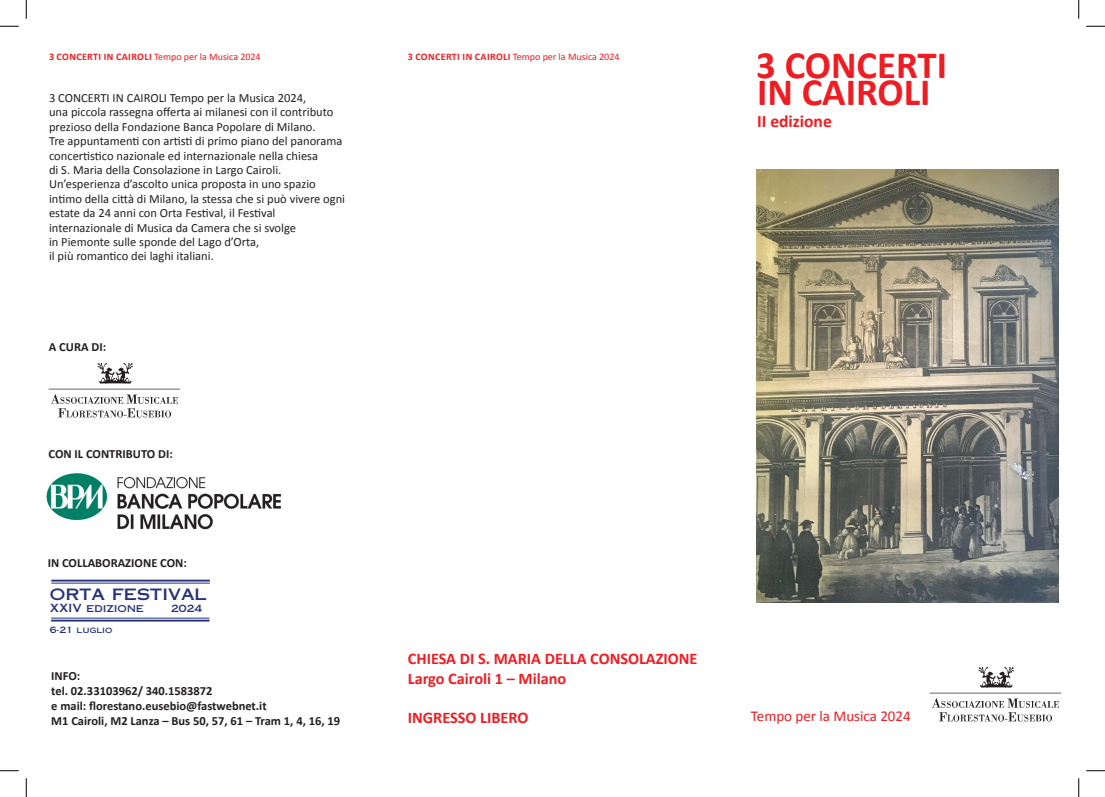
<style>
.page{position:relative;width:1105px;height:797px;background:#fff}
.page>*{position:absolute;margin:0;border:0;box-sizing:border-box;transform-origin:0 0}
.t1{font:700 38.75px "Calibri";color:#ee1d23}
.t2{font:18.75px "Copperplate Gothic Std 31 AB";letter-spacing:-.02em;color:#253279}
.t3{font:700 17.5px "Calibri";color:#ee1d23}
.t4{font:700 16.25px/19.5px "Calibri";color:#ee1d23}
.t5{font:15px "Calibri";color:#ee1d23}
.t6{font:12.5px/14.4px "Calibri";color:#231f20}
.t7{font:700 12.5px/15px "Calibri";color:#231f20}
.t8{font:11.25px "Copperplate Gothic Std 31 AB";letter-spacing:-.01em;color:#253279}
.t9{font:10px "Calibri";color:#ee1d23}
.t10{font:10px "Copperplate Gothic Std 31 AB";color:#253279}
.t11{font:8.75px "Copperplate Gothic Std 31 AB";color:#253279}
.s1{font-weight:700}
</style>
<div class="page">
<img style="left:930px;top:666px;width:132px;height:56px">
<img style="left:757px;top:170px;width:301px;height:432px">
<img style="left:46px;top:473px;width:236px;height:57px">
<hr style="left:51px;top:617px;width:159px;height:1px;background:#253279">
<hr style="left:51px;top:619px;width:159px;height:2px;background:#253279">
<hr style="left:51px;top:579px;width:159px;height:2px;background:#253279">
<hr style="left:51px;top:583px;width:159px;height:1px;background:#253279">
<img style="left:49px;top:362px;width:132px;height:56px">
<svg style="left:0;top:25px;width:19px;height:2px"></svg>
<svg style="left:1086px;top:25px;width:19px;height:2px"></svg>
<svg style="left:0;top:770px;width:19px;height:1px"></svg>
<svg style="left:1086px;top:770px;width:19px;height:1px"></svg>
<svg style="left:25px;top:0;width:2px;height:19px"></svg>
<svg style="left:25px;top:778px;width:2px;height:19px"></svg>
<svg style="left:1078px;top:0;width:1px;height:19px"></svg>
<svg style="left:1078px;top:778px;width:1px;height:19px"></svg>
<p class="t9" style="left:49px;top:51px;width:213px"><span class="s1">3 CONCERTI IN CAIROLI</span> Tempo per la Musica 2024</p>
<p class="t6" style="left:49px;top:91px;width:298px">3 CONCERTI IN CAIROLI Tempo per la Musica 2024,<br>una piccola rassegna offerta ai milanesi con il contributo prezioso della Fondazione Banca Popolare di Milano.<br>Tre appuntamenti con artisti di primo piano del panorama concertistico nazionale ed internazionale nella chiesa<br>di S. Maria della Consolazione in Largo Cairoli.<br>Un’esperienza d’ascolto unica proposta in uno spazio intimo della città di Milano, la stessa che si può vivere ogni estate da 24 anni con Orta Festival, il Festival internazionale di Musica da Camera che si svolge<br>in Piemonte sulle sponde del Lago d’Orta,<br>il più romantico dei laghi italiani.</p>
<p class="t7" style="left:49px;top:339px;width:59px">A CURA DI:</p>
<p class="t7" style="left:49px;top:446px;width:126px">CON IL CONTRIBUTO DI:</p>
<p class="t7" style="left:48px;top:555px;width:141px">IN COLLABORAZIONE CON:</p>
<h2 class="t2" style="left:50px;top:581px;width:158px">orta festival</h2>
<p class="t8" style="left:50px;top:601px;width:96px">XXIV edizione</p>
<p class="t10" style="left:171px;top:602px;width:33px">2024</p>
<p class="t11" style="left:50px;top:624px;width:64px">6-21 luglio</p>
<p class="t7" style="left:51px;top:668px;width:290px">INFO:<br>tel. 02.33103962/ 340.1583872<br>e mail: florestano.eusebio@fastwebnet.it<br>M1 Cairoli, M2 Lanza – Bus 50, 57, 61 – Tram 1, 4, 16, 19</p>
<p class="t9" style="left:408px;top:51px;width:213px"><span class="s1">3 CONCERTI IN CAIROLI</span> Tempo per la Musica 2024</p>
<h1 class="t1" style="left:756px;top:40px;width:192px">3 CONCERTI</h1>
<h1 class="t1" style="left:757px;top:67px;width:175px">IN CAIROLI</h1>
<h3 class="t3" style="left:757px;top:110px;width:76px">II edizione</h3>
<h3 class="t4" style="left:408px;top:649px;width:291px">CHIESA DI S. MARIA DELLA CONSOLAZIONE<br>Largo Cairoli 1 – Milano</h3>
<h3 class="t4" style="left:408px;top:707px;width:122px">INGRESSO LIBERO</h3>
<p class="t5" style="left:751px;top:706px;width:161px">Tempo per la Musica 2024</p>
</div>
